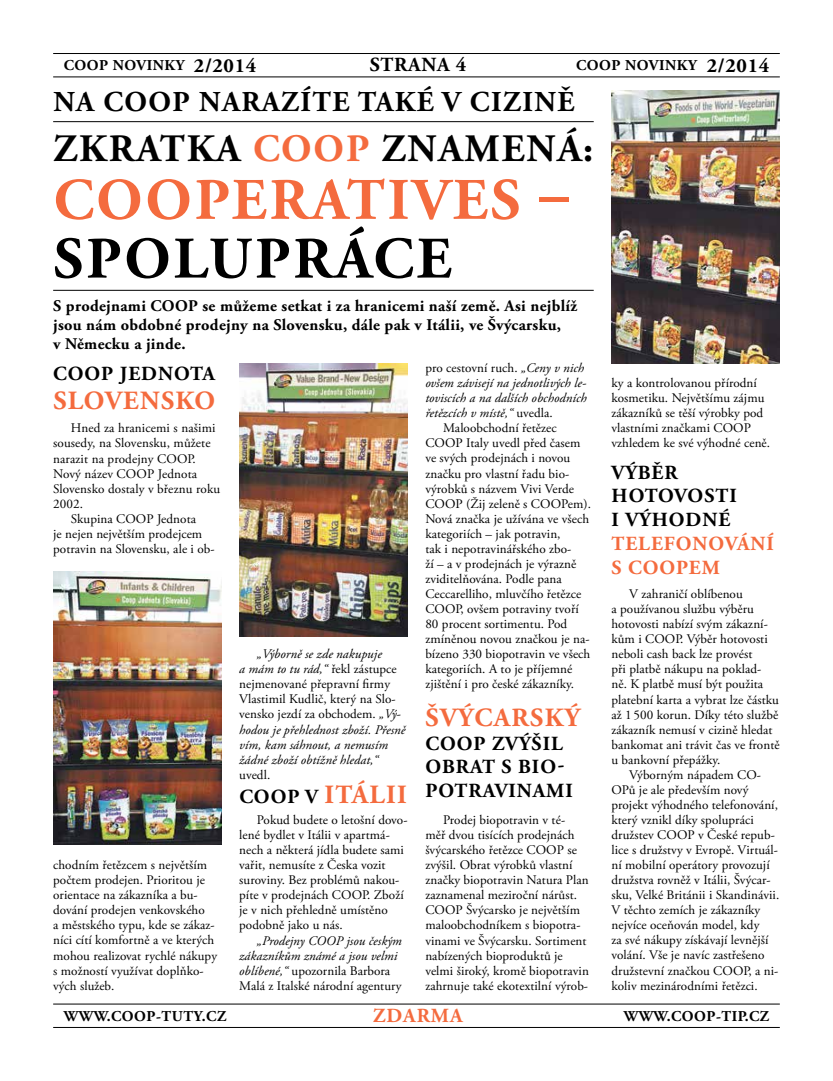
<style>
.page{position:relative;width:833px;height:1081px;background:#fff}
.page>*{position:absolute;margin:0;border:0;box-sizing:border-box;transform-origin:0 0}
.t1{font:700 58.75px "Adobe Garamond Pro";letter-spacing:.05em;color:#f46b3e}
.t2{font:700 58.75px "Adobe Garamond Pro";letter-spacing:.05em;color:#000}
.t3{font:700 38.75px "Adobe Garamond Pro";letter-spacing:.05em;color:#000}
.t4{font:700 28.75px "Adobe Garamond Pro";letter-spacing:.05em;color:#000}
.t5{font:700 26.25px "Adobe Garamond Pro";letter-spacing:.05em;color:#f46b3e}
.t6{font:700 20px/23.8px "Adobe Garamond Pro";letter-spacing:.05em;color:#000}
.t7{font:700 20px/23.8px "Adobe Garamond Pro";letter-spacing:.05em;color:#f46b3e}
.t8{font:700 16.25px/18.8px "Adobe Garamond Pro";letter-spacing:.02em;color:#000}
.t9{font:700 15px "Adobe Garamond Pro";letter-spacing:.035em;color:#000}
.t10{font:13.12px/15px "Adobe Garamond Pro";letter-spacing:.005em;color:#000}
.t11{font:italic 13.12px/15px "Adobe Garamond Pro";letter-spacing:.005em;color:#000}
.s1{font-size:20px}
.s2{color:#f46b3e}
.s3{font-style:normal}
.s4{font-size:20px;color:#000}
.s5{font-style:italic}
</style>
<div class="page">
<hr style="left:53px;top:77px;width:727px;height:1px;background:#000">
<hr style="left:53px;top:53px;width:727px;height:1px;background:#000">
<hr style="left:53px;top:1027px;width:727px;height:1px;background:#000">
<hr style="left:53px;top:1003px;width:727px;height:1px;background:#000">
<hr style="left:53px;top:121px;width:541px;height:1px;background:#000">
<hr style="left:53px;top:290px;width:541px;height:1px;background:#000">
<img style="left:53px;top:571px;width:168px;height:273px">
<img style="left:239px;top:363px;width:168px;height:273px">
<img style="left:611px;top:90px;width:169px;height:273px">
<p class="t9" style="left:64px;top:57px;width:194px">COOP NOVINKY <span class="s1">2/2014</span></p>
<h3 class="t6" style="left:370px;top:54px;width:98px">STRANA 4</h3>
<p class="t9" style="left:576px;top:57px;width:195px">COOP NOVINKY <span class="s1">2/2014</span></p>
<h3 class="t4" style="left:53px;top:85px;width:487px">NA COOP NARAZÍTE TAKÉ V CIZINĚ</h3>
<h2 class="t3" style="left:53px;top:126px;width:541px">ZKRATKA <span class="s2">COO P</span> ZNAMENÁ:</h2>
<h1 class="t1" style="left:54px;top:166px;width:517px">COOPERATIVES –</h1>
<h1 class="t2" style="left:54px;top:225px;width:399px">SPOLUPRÁCE</h1>
<p class="t8" style="left:53px;top:297px;width:526px">S PRODEJNAMI COO P SE MŮŽEME SETKAT I ZA HRANICEMI NAŠÍ ZEMĚ. ASI NEJBLÍŽ<br>JSOU NÁM OBDOBNÉ PRODEJNY NA SLOVENSKU, DÁLE PAK V ITÁLII, VE ŠVÝCARSKU,<br>V NĚMECKU A JINDE.</p>
<h3 class="t6" style="left:53px;top:363px;width:163px">COO P JEDNOTA</h3>
<h3 class="t5" style="left:53px;top:385px;width:163px">SLOVENSKO</h3>
<p class="t10" style="left:71px;top:421px;width:146px">Hned za hranicemi s našimi</p>
<p class="t10" style="left:53px;top:436px;width:159px">sousedy, na Slovensku, můžete</p>
<p class="t10" style="left:53px;top:451px;width:144px">narazit na prodejny COOP.</p>
<p class="t10" style="left:53px;top:466px;width:145px">Nový název COOP Jednota</p>
<p class="t10" style="left:53px;top:481px;width:168px">Slovensko dostaly v březnu roku</p>
<p class="t10" style="left:53px;top:496px;width:32px">2002.</p>
<p class="t10" style="left:71px;top:511px;width:127px">Skupina COOP Jednota</p>
<p class="t10" style="left:53px;top:526px;width:151px">je nejen největším prodejcem</p>
<p class="t10" style="left:53px;top:542px;width:163px">potravin na Slovensku, ale i ob-</p>
<p class="t10" style="left:53px;top:858px;width:165px">chodním řetězcem s největším počtem prodejen. Prioritou je orientace na zákazníka a bu&shy;dování prodejen venkovského<br>a městského typu, kde se zákaz&shy;níci cítí komfortně a ve kterých mohou realizovat rychlé nákupy s možností využívat doplňko&shy;vých služeb.</p>
<p class="t11" style="left:239px;top:647px;width:168px;text-indent:18px">„Výborně se zde nakupuje<br>a mám to tu rád,“ <span class="s3">řekl zástupce nejmenované přepravní firmy<br>Vlastimil Kudlič, který na Slo&shy;vensko jezdí za obchodem.</span> „Vý&shy;hodou je přehlednost zboží. Přesně vím, kam sáhnout, a nemusím žádné zboží obtížně hledat,“</p>
<p class="t10" style="left:239px;top:767px;width:33px">uvedl.</p>
<h3 class="t5" style="left:239px;top:779px;width:144px"><span class="s4">COO P V</span> ITÁLII</h3>
<p class="t10" style="left:239px;top:813px;width:170px;text-indent:18px">Pokud budete o letošní dovo&shy;lené bydlet v Itálii v apartmá&shy;nech a některá jídla budete sami vařit, nemusíte z Česka vozit suroviny. Bez problémů nakou&shy;píte v prodejnách COOP. Zboží je v nich přehledně umístěno podobně jako u nás.</p>
<p class="t11" style="left:239px;top:933px;width:164px;text-indent:18px">„Prodejny COOP jsou českým zákazníkům známé a jsou velmi oblíbené,“ <span class="s3">upozornila Barbora<br>Malá z Italské národní agentury</span></p>
<p class="t10" style="left:425px;top:361px;width:160px">pro cestovní ruch. <span class="s5">„Ceny v nich</span></p>
<p class="t11" style="left:425px;top:376px;width:162px">ovšem závisejí na jednotlivých le-</p>
<p class="t11" style="left:425px;top:391px;width:163px">toviscích a na dalších obchodních</p>
<p class="t11" style="left:425px;top:406px;width:129px">řetězcích v místě,“ <span class="s3">uvedla.</span></p>
<p class="t10" style="left:443px;top:421px;width:115px">Maloobchodní řetězec</p>
<p class="t10" style="left:425px;top:436px;width:156px">COOP Italy uvedl před časem</p>
<p class="t10" style="left:425px;top:451px;width:146px">ve svých prodejnách i novou</p>
<p class="t10" style="left:425px;top:466px;width:145px">značku pro vlastní řadu bio-</p>
<p class="t10" style="left:425px;top:481px;width:150px">výrobků s názvem Vivi Verde</p>
<p class="t10" style="left:425px;top:496px;width:167px">COOP (Žij zeleně s COOPem).</p>
<p class="t10" style="left:425px;top:511px;width:165px">Nová značka je užívána ve všech</p>
<p class="t10" style="left:425px;top:526px;width:137px">kategoriích – jak potravin,</p>
<p class="t10" style="left:425px;top:542px;width:148px">tak i nepotravinářského zbo-</p>
<p class="t10" style="left:425px;top:557px;width:152px">ží – a v prodejnách je výrazně</p>
<p class="t10" style="left:425px;top:572px;width:138px">zviditelňována. Podle pana</p>
<p class="t10" style="left:425px;top:587px;width:157px">Ceccarelliho, mluvčího řetězce</p>
<p class="t10" style="left:425px;top:602px;width:155px">COOP, ovšem potraviny tvoří</p>
<p class="t10" style="left:425px;top:617px;width:143px">80 procent sortimentu. Pod</p>
<p class="t10" style="left:425px;top:632px;width:166px">zmíněnou novou značkou je na-</p>
<p class="t10" style="left:425px;top:647px;width:166px">bízeno 330 biopotravin ve všech</p>
<p class="t10" style="left:425px;top:662px;width:148px">kategoriích. A to je příjemné</p>
<p class="t10" style="left:425px;top:677px;width:150px">zjištění i pro české zákazníky.</p>
<h3 class="t5" style="left:425px;top:702px;width:139px">ŠVÝCARSKÝ</h3>
<h3 class="t6" style="left:425px;top:732px;width:147px">COO P ZVÝŠIL<br>OBRAT S BIO-<br>POT RAVINAMI</h3>
<p class="t10" style="left:425px;top:813px;width:165px;text-indent:18px">Prodej biopotravin v té-<br>měř dvou tisících prodejnách švýcarského řetězce COOP se zvýšil. Obrat výrobků vlastní značky biopotravin Natura Plan zaznamenal meziroční nárůst.<br>COOP Švýcarsko je největším maloobchodníkem s biopotra&shy;vinami ve Švýcarsku. Sortiment nabízených bioproduktů je velmi široký, kromě biopotravin zahrnuje také ekotextilní výrob-</p>
<p class="t10" style="left:611px;top:376px;width:160px">ky a kontrolovanou přírodní kosmetiku. Největšímu zájmu zákazníků se těší výrobky pod vlastními značkami COOP vzhledem ke své výhodné ceně.</p>
<h3 class="t6" style="left:611px;top:461px;width:120px">VÝBĚR<br>HOTOVOSTI<br>I VÝHODNÉ</h3>
<h3 class="t7" style="left:611px;top:532px;width:164px">TELEFONOVÁNÍ<br>S COOP</h3>
<h3 class="t7" style="left:689px;top:556px;width:32px">EM</h3>
<p class="t10" style="left:611px;top:587px;width:170px;text-indent:18px">V zahraničí oblíbenou<br>a používanou službu výběru hotovosti nabízí svým zákazní&shy;kům i COOP. Výběr hotovosti neboli cash back lze provést<br>při platbě nákupu na poklad&shy;ně. K platbě musí být použita platební karta a vybrat lze částku až 1 500 korun. Díky této službě zákazník nemusí v cizině hledat bankomat ani trávit čas ve frontě u bankovní přepážky.</p>
<p class="t10" style="left:611px;top:767px;width:169px;text-indent:18px">Výborným nápadem CO-<br>OPů je ale především nový projekt výhodného telefonování, který vznikl díky spolupráci družstev COOP v České repub&shy;lice s družstvy v Evropě. Virtuál&shy;ní mobilní operátory provozují družstva rovněž v Itálii, Švýcar&shy;sku, Velké Británii i Skandinávii.<br>V těchto zemích je zákazníky nejvíce oceňován model, kdy<br>za své nákupy získávají levnější volání. Vše je navíc zastřešeno družstevní značkou COOP, a ni&shy;koliv mezinárodními řetězci.</p>
<p class="t9" style="left:64px;top:1007px;width:164px">WWW.COOP-TUTY.CZ</p>
<h3 class="t7" style="left:373px;top:1004px;width:91px">ZDARMA</h3>
<p class="t9" style="left:624px;top:1007px;width:147px">WWW.COOP-TIP.CZ</p>
</div>
